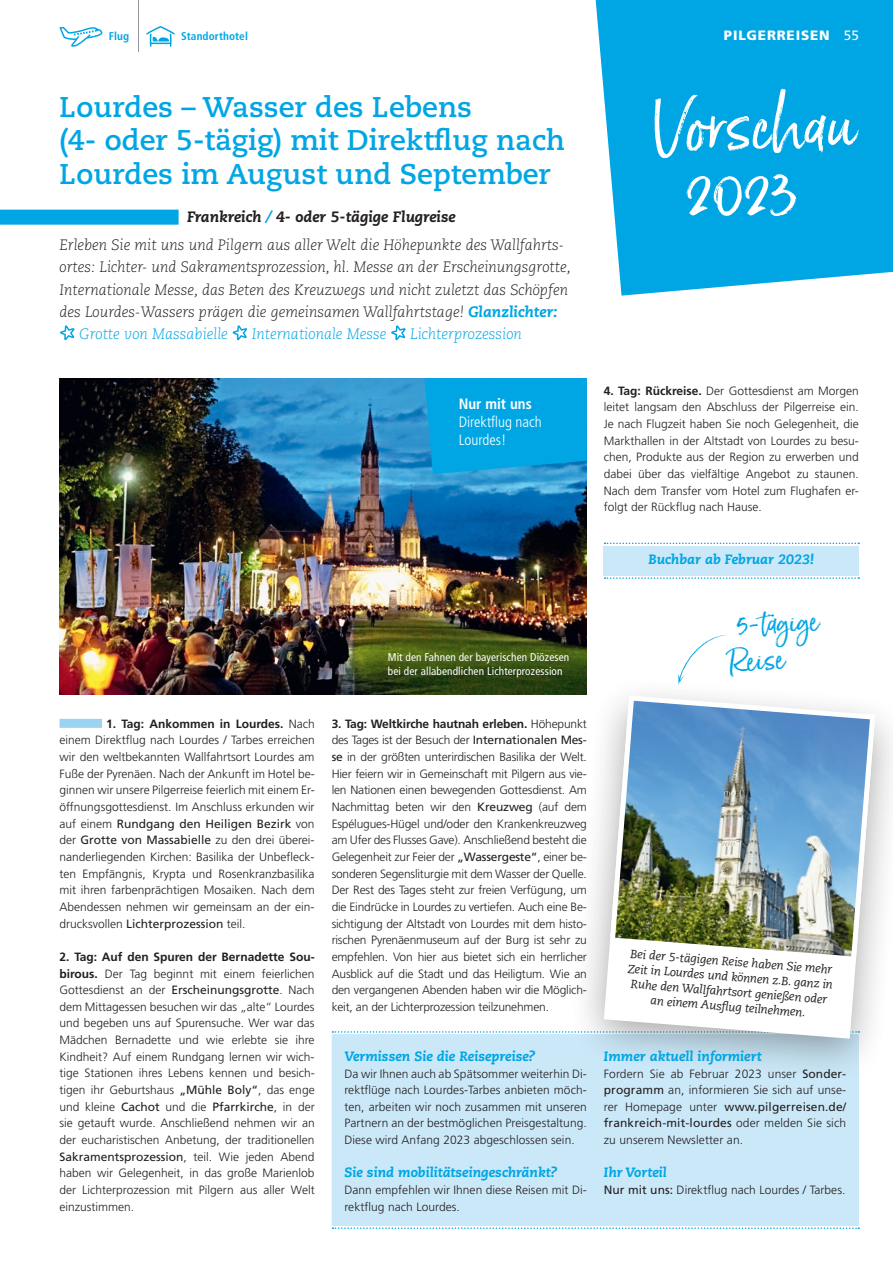
<style>
.page{position:relative;width:893px;height:1263px;background:#fff}
.page>*{position:absolute;margin:0;border:0;box-sizing:border-box;transform-origin:0 0}
.t1{font:67.5px/67.5px "Born Ready Upright";color:#fff;text-align:center}
.t2{font:700 28.5px/33.3px "Caecilia LT Pro 75";color:#00a6e4}
.t3{font:28.5px/36px "Born Ready Upright";color:#00a6e4}
.t4{font:italic 300 15px "Caecilia LT Pro 46";color:#231f20}
.t5{font:italic 300 15px "Caecilia LT Pro 46";color:#00a6e4}
.t6{font:italic 800 15px "Caecilia LT Pro 86";color:#231f20}
.t7{font:300 condensed 15px/18px "Frutiger LT Pro";color:#fff}
.t8{font:700 condensed 15px "Frutiger LT Pro";color:#fff}
.t9{font:italic 800 13.5px "Caecilia LT Pro 86";color:#00a6e4}
.t10{font:900 13.5px "Frutiger LT Pro";letter-spacing:.06em;color:#fff}
.t11{font:300 12px/16.6px "Frutiger LT Pro";color:#231f20;text-align:justify}
.t12{font:italic 12px/15px "Caecilia LT Pro 56";color:#231f20;text-align:center}
.t13{font:condensed 11.25px/14.2px "Frutiger LT Pro";letter-spacing:.01em;color:#fff}
.t14{font:700 condensed 11.25px "Frutiger LT Pro";letter-spacing:.01em;color:#00a6e4}
.s1{font-weight:400}
.s2{color:#00a6e4}
.s3{font-family:"Caecilia LT Pro 86";font-weight:800;color:#00a6e4}
.s4{font-weight:700}
</style>
<div class="page">
<div style="left:332px;top:1034px;width:527px;height:192px;background:#cbe8f8"></div>
<svg style="left:332px;top:1031px;width:235px;height:2px"></svg>
<svg style="left:332px;top:1227px;width:527px;height:2px"></svg>
<div style="left:0;top:210px;width:179px;height:15px;background:#00a6e4"></div>
<svg style="left:60px;top:325px;width:15px;height:15px"></svg>
<svg style="left:233px;top:325px;width:14px;height:15px"></svg>
<svg style="left:391px;top:325px;width:15px;height:15px"></svg>
<div style="left:60px;top:719px;width:42px;height:9px;background:#9bd4f3"></div>
<svg style="left:596px;top:0;width:297px;height:296px;background:#15ade6"></svg>
<div style="left:567px;top:674px;width:326px;height:410px;background:#231f20;opacity:.4"></div>
<svg style="left:604px;top:701px;width:271px;height:338px"></svg>
<img style="left:607px;top:693px;width:271px;height:271px">
<svg style="left:59px;top:27px;width:44px;height:20px"></svg>
<svg style="left:146px;top:26px;width:29px;height:21px"></svg>
<hr style="left:138px;top:0;width:1px;height:51px;background:#939598">
<img style="left:60px;top:378px;width:527px;height:316px">
<svg style="left:424px;top:378px;width:163px;height:96px;background:#04a4e1"></svg>
<div style="left:604px;top:546px;width:255px;height:29px;background:#cbe8f8"></div>
<svg style="left:605px;top:577px;width:254px;height:2px"></svg>
<svg style="left:605px;top:543px;width:254px;height:1px"></svg>
<svg style="left:678px;top:635px;width:49px;height:50px"></svg>
<p class="t14" style="left:109px;top:29px;width:22px">Flug</p>
<p class="t14" style="left:181px;top:29px;width:68px">Standorthotel</p>
<p class="t10" style="left:724px;top:27px;width:137px">PILGERREISEN <span class="s1">55</span></p>
<h2 class="t2" style="left:60px;top:90px;width:507px">Lourdes – Wasser des Lebens<br>(4- oder 5-tägig) mit Direktflug nach<br>Lourdes im August und September</h2>
<p class="t6" style="left:187px;top:207px;width:270px">Frankreich <span class="s2">/</span> 4- oder 5-tägige Flugreise</p>
<p class="t4" style="left:60px;top:236px;width:506px">Erleben Sie mit uns und Pilgern aus aller Welt die Höhepunkte des Wallfahrts-</p>
<p class="t4" style="left:60px;top:258px;width:513px">ortes: Lichter- und Sakramentsprozession, hl. Messe an der Erscheinungsgrotte,</p>
<p class="t4" style="left:60px;top:280px;width:510px">Internationale Messe, das Beten des Kreuzwegs und nicht zuletzt das Schöpfen</p>
<p class="t4" style="left:60px;top:302px;width:499px">des Lourdes-Wassers prägen die gemeinsamen Wallfahrtstage! <span class="s3">Glanzlichter:</span></p>
<p class="t5" style="left:79px;top:324px;width:150px">Grotte von Massabielle</p>
<p class="t5" style="left:252px;top:324px;width:136px">Internationale Messe</p>
<p class="t5" style="left:410px;top:324px;width:113px">Lichterprozession</p>
<p class="t8" style="left:459px;top:395px;width:75px">Nur mit uns</p>
<p class="t7" style="left:459px;top:413px;width:85px">Direktflug nach<br>Lourdes!</p>
<h1 class="t1" style="left:655px;top:90px;width:203px">Vorschau<br>2023</h1>
<p class="t11" style="left:604px;top:382px;width:257px"><span class="s4">4. Tag: Rückreise.</span> Der Gottesdienst am Morgen leitet langsam den Abschluss der Pilgerreise ein.<br>Je nach Flugzeit haben Sie noch Gelegenheit, die Markthallen in der Altstadt von Lourdes zu besu&shy;chen, Produkte aus der Region zu erwerben und dabei über das vielfältige Angebot zu staunen.<br>Nach dem Transfer vom Hotel zum Flughafen er&shy;folgt der Rückflug nach Hause.</p>
<p class="t9" style="left:648px;top:550px;width:167px">Buchbar ab Februar 2023!</p>
<p class="t11" style="left:60px;top:715px;width:257px;text-indent:47px"><span class="s4">1. Tag: Ankommen in Lourdes.</span> Nach einem Direktflug nach Lourdes / Tarbes erreichen wir den weltbekannten Wallfahrtsort Lourdes am Fuße der Pyrenäen. Nach der Ankunft im Hotel be&shy;ginnen wir unsere Pilgerreise feierlich mit einem Er&shy;öffnungsgottesdienst. Im Anschluss erkunden wir auf einem <span class="s1">Rundgang den Heiligen Bezirk</span> von der <span class="s1">Grotte von Massabielle</span> zu den drei überei&shy;nanderliegenden Kirchen: Basilika der Unbefleck&shy;ten Empfängnis, Krypta und Rosenkranzbasilika mit ihren farbenprächtigen Mosaiken. Nach dem Abendessen nehmen wir gemeinsam an der ein&shy;drucksvollen <span class="s1">Lichterprozession</span> teil.</p>
<p class="t11" style="left:60px;top:948px;width:257px"><span class="s4">2. Tag: Auf den Spuren der Bernadette Sou&shy;birous.</span> Der Tag beginnt mit einem feierlichen Gottesdienst an der <span class="s1">Erscheinungsgrotte</span>. Nach dem Mittagessen besuchen wir das „alte“ Lourdes und begeben uns auf Spurensuche. Wer war das Mädchen Bernadette und wie erlebte sie ihre Kindheit? Auf einem Rundgang lernen wir wich&shy;tige Stationen ihres Lebens kennen und besich&shy;tigen ihr Geburtshaus <span class="s1">„Mühle Boly“</span>, das enge und kleine <span class="s1">Cachot</span> und die <span class="s1">Pfarrkirche</span>, in der sie getauft wurde. Anschließend nehmen wir an der eucharistischen Anbetung, der traditionellen <span class="s1">Sakramentsprozession</span>, teil. Wie jeden Abend haben wir Gelegenheit, in das große Marienlob der Lichterprozession mit Pilgern aus aller Welt einzustimmen.</p>
<p class="t13" style="left:388px;top:650px;width:183px">Mit den Fahnen der bayerischen Diözesen bei der allabendlichen Lichterprozession</p>
<p class="t11" style="left:332px;top:715px;width:257px"><span class="s4">3. Tag: Weltkirche hautnah erleben.</span> Höhepunkt des Tages ist der Besuch der <span class="s1">Internationalen Mes&shy;se</span> in der größten unterirdischen Basilika der Welt.<br>Hier feiern wir in Gemeinschaft mit Pilgern aus vie&shy;len Nationen einen bewegenden Gottesdienst. Am Nachmittag beten wir den <span class="s1">Kreuzweg</span> (auf dem Espélugues-Hügel und/oder den Krankenkreuzweg am Ufer des Flusses Gave). Anschließend besteht die Gelegenheit zur Feier der <span class="s1">„Wassergeste“</span>, einer be&shy;sonderen Segensliturgie mit dem Wasser der Quelle.<br>Der Rest des Tages steht zur freien Verfügung, um die Eindrücke in Lourdes zu vertiefen. Auch eine Be&shy;sichtigung der Altstadt von Lourdes mit dem histo&shy;rischen Pyrenäenmuseum auf der Burg ist sehr zu empfehlen. Von hier aus bietet sich ein herrlicher Ausblick auf die Stadt und das Heiligtum. Wie an den vergangenen Abenden haben wir die Möglich&shy;keit, an der Lichterprozession teilzunehmen.</p>
<p class="t9" style="left:344px;top:1047px;width:193px">Vermissen Sie die Reisepreise?</p>
<p class="t11" style="left:344px;top:1065px;width:244px">Da wir Ihnen auch ab Spätsommer weiterhin Di&shy;rektflüge nach Lourdes-Tarbes anbieten möch&shy;ten, arbeiten wir noch zusammen mit unseren Partnern an der bestmöglichen Preisgestaltung.<br>Diese wird Anfang 2023 abgeschlossen sein.</p>
<p class="t9" style="left:344px;top:1163px;width:214px">Sie sind mobilitätseingeschränkt?</p>
<p class="t11" style="left:344px;top:1182px;width:244px">Dann empfehlen wir Ihnen diese Reisen mit Di&shy;rektflug nach Lourdes.</p>
<h2 class="t3" style="left:727px;top:607px;width:93px;text-indent:9px;rotate:-3deg">5-tagige<br>Reise</h2>
<p class="t12" style="left:630px;top:945px;width:207px;rotate:5deg">Bei der 5-tägigen Reise haben Sie mehr Zeit in Lourdes und können z.B. ganz in Ruhe den Wallfahrtsort genießen oder an einem Ausfl ug teilnehmen.</p>
<p class="t9" style="left:604px;top:1047px;width:159px">Immer aktuell informiert</p>
<p class="t11" style="left:604px;top:1065px;width:244px">Fordern Sie ab Februar 2023 unser <span class="s1">Sonder&shy;programm</span> an, informieren Sie sich auf unse&shy;rer Homepage unter <span class="s1">www.pilgerreisen.de/ frankreich-mit-lourdes</span> oder melden Sie sich zu unserem Newsletter an.</p>
<p class="t9" style="left:604px;top:1163px;width:65px">Ihr Vorteil</p>
<p class="t11" style="left:604px;top:1182px;width:243px"><span class="s1">Nur mit uns:</span> Direktflug nach Lourdes / Tarbes.</p>
</div>
